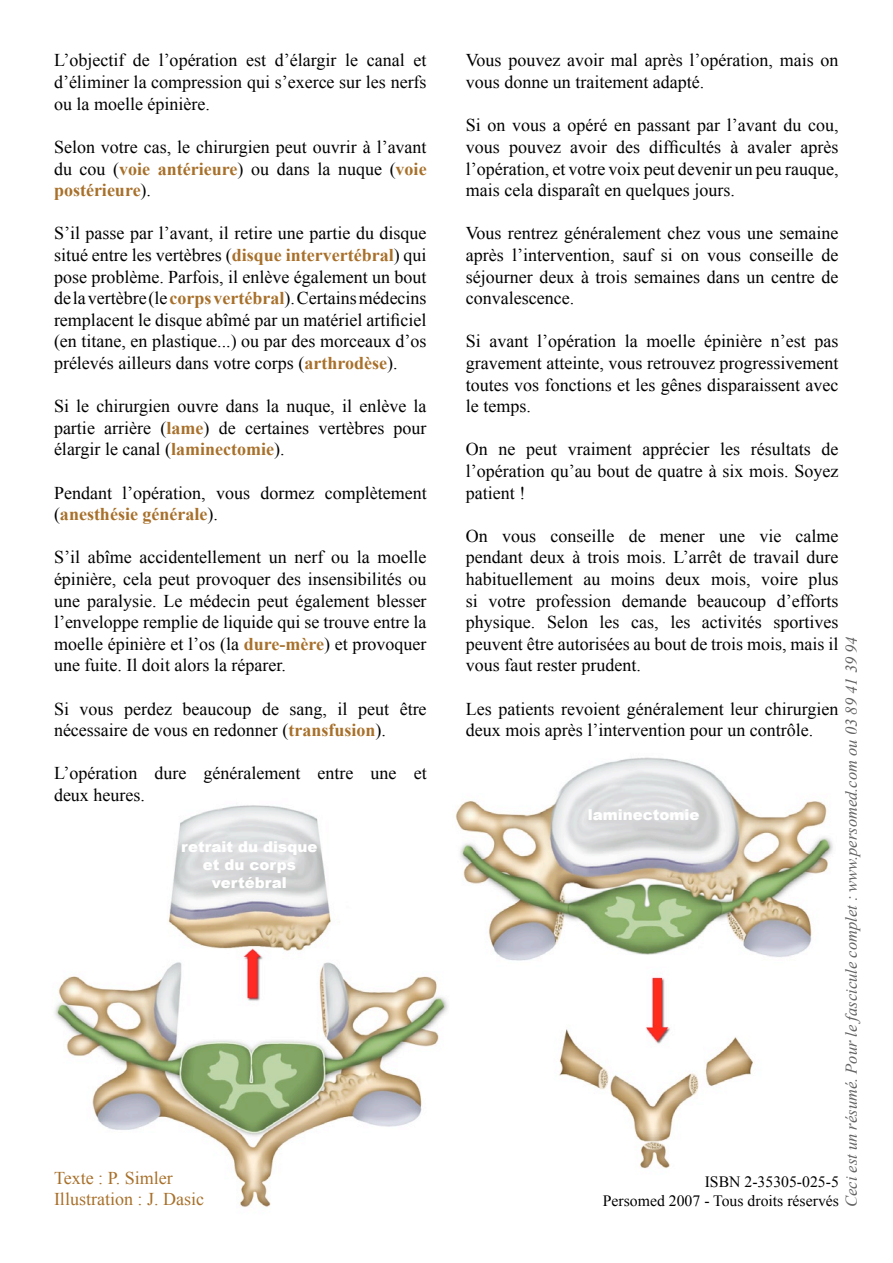
<style>
.page{position:relative;width:893px;height:1263px;background:#fff}
.page>*{position:absolute;margin:0;border:0;box-sizing:border-box;transform-origin:0 0}
.t1{font:18px/21.6px "Times New Roman";color:#000;text-align:justify}
.t2{font:18px "Times New Roman";color:#a8702a}
.t3{font:italic 16.5px "Times New Roman";color:#636363}
.t4{font:15.75px "Times New Roman";color:#000}
.t5{font:900 15px/18px "Arial";color:#fff;text-align:center}
.s1{font-weight:700;color:#a8702a}
</style>
<div class="page">
<img style="left:54px;top:805px;width:394px;height:403px">
<img style="left:455px;top:757px;width:378px;height:412px">
<p class="t1" style="left:54px;top:49px;width:374px">L’objectif de l’opération est d’élargir le canal et d’éliminer la compression qui s’exerce sur les nerfs ou la moelle épinière.</p>
<p class="t1" style="left:54px;top:136px;width:374px">Selon votre cas, le chirurgien peut ouvrir à l’avant du cou (<span class="s1">voie antérieure</span>) ou dans la nuque (<span class="s1">voie postérieure</span>).</p>
<p class="t1" style="left:54px;top:222px;width:374px">S’il passe par l’avant, il retire une partie du disque situé entre les vertèbres (<span class="s1">disque intervertébral</span>) qui pose problème. Parfois, il enlève également un bout de la vertèbre (le <span class="s1">corps vertébral</span>). Certains médecins remplacent le disque abîmé par un matériel artificiel (en titane, en plastique...) ou par des morceaux d’os prélevés ailleurs dans votre corps (<span class="s1">arthrodèse</span>).</p>
<p class="t1" style="left:54px;top:395px;width:374px">Si le chirurgien ouvre dans la nuque, il enlève la partie arrière (<span class="s1">lame</span>) de certaines vertèbres pour élargir le canal (<span class="s1">laminectomie</span>).</p>
<p class="t1" style="left:54px;top:481px;width:374px">Pendant l’opération, vous dormez complètement (<span class="s1">anesthésie générale</span>).</p>
<p class="t1" style="left:54px;top:546px;width:374px">S’il abîme accidentellement un nerf ou la moelle épinière, cela peut provoquer des insensibilités ou une paralysie. Le médecin peut également blesser l’enveloppe remplie de liquide qui se trouve entre la moelle épinière et l’os (la <span class="s1">dure-mère</span>) et provoquer une fuite. Il doit alors la réparer.</p>
<p class="t1" style="left:54px;top:697px;width:374px">Si vous perdez beaucoup de sang, il peut être nécessaire de vous en redonner (<span class="s1">transfusion</span>).</p>
<p class="t1" style="left:54px;top:762px;width:374px">L’opération dure généralement entre une et deux heures.</p>
<p class="t5" style="left:181px;top:837px;width:138px">retrait du disque et du corps</p>
<p class="t5" style="left:212px;top:873px;width:76px">vertébral</p>
<p class="t2" style="left:54px;top:1167px;width:120px">Texte : P. Simler</p>
<p class="t2" style="left:54px;top:1189px;width:151px">Illustration : J. Dasic</p>
<p class="t1" style="left:466px;top:49px;width:374px">Vous pouvez avoir mal après l’opération, mais on vous donne un traitement adapté.</p>
<p class="t1" style="left:466px;top:114px;width:374px">Si on vous a opéré en passant par l’avant du cou, vous pouvez avoir des difficultés à avaler après l’opération, et votre voix peut devenir un peu rauque, mais cela disparaît en quelques jours.</p>
<p class="t1" style="left:466px;top:222px;width:374px">Vous rentrez généralement chez vous une semaine après l’intervention, sauf si on vous conseille de séjourner deux à trois semaines dans un centre de convalescence.</p>
<p class="t1" style="left:466px;top:330px;width:374px">Si avant l’opération la moelle épinière n’est pas gravement atteinte, vous retrouvez progressivement toutes vos fonctions et les gênes disparaissent avec le temps.</p>
<p class="t1" style="left:466px;top:438px;width:374px">On ne peut vraiment apprécier les résultats de l’opération qu’au bout de quatre à six mois. Soyez patient !</p>
<p class="t1" style="left:466px;top:525px;width:374px">On vous conseille de mener une vie calme pendant deux à trois mois. L’arrêt de travail dure habituellement au moins deux mois, voire plus si votre profession demande beaucoup d’efforts physique. Selon les cas, les activités sportives peuvent être autorisées au bout de trois mois, mais il vous faut rester prudent.</p>
<p class="t1" style="left:466px;top:697px;width:374px">Les patients revoient généralement leur chirurgien deux mois après l’intervention pour un contrôle.</p>
<p class="t3" style="left:842px;top:1207px;width:572px;rotate:-90deg">Ceci est un résumé. Pour le fascicule complet : www.persomed.com ou 03 89 41 39 94</p>
<p class="t5" style="left:588px;top:805px;width:113px">laminectomie</p>
<p class="t4" style="left:705px;top:1173px;width:136px">ISBN 2-35305-025-5</p>
<p class="t4" style="left:603px;top:1192px;width:238px">Persomed 2007 - Tous droits réservés</p>
</div>
